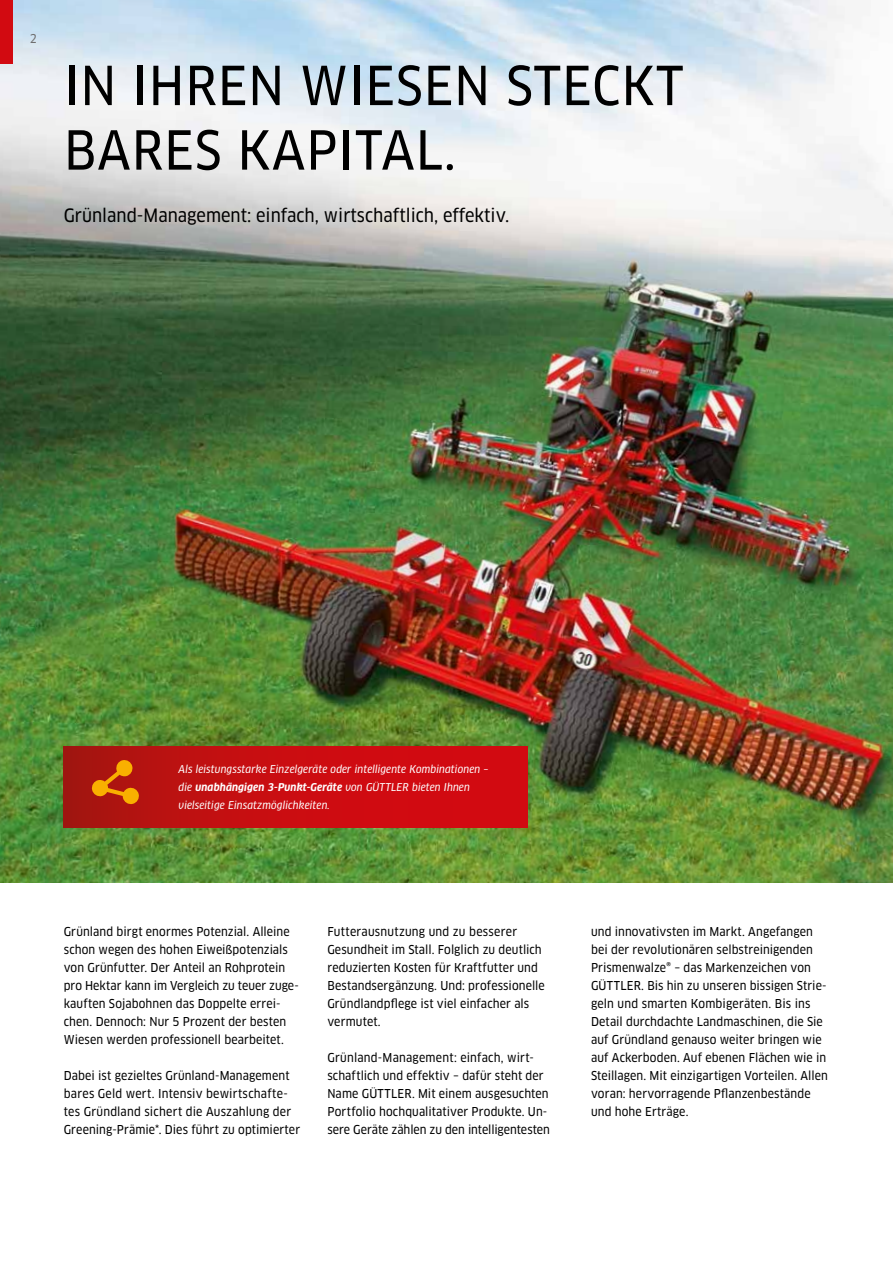
<style>
.page{position:relative;width:893px;height:1263px;background:#fff}
.page>*{position:absolute;margin:0;border:0;box-sizing:border-box;transform-origin:0 0}
.t1{font:52.5px/64.5px "Clan Pro Narr News";letter-spacing:.02em;color:#000}
.t2{font:18px "Clan Pro Narr News";color:#000}
.t3{font:12px/18px "Clan Pro Narr News";letter-spacing:.01em;color:#000}
.t4{font:12px "Clan Pro Narr News";color:#706f6f}
.t5{font:italic 10.5px "Clan OT Narr News";letter-spacing:.01em;color:#fff}
.t6{font:italic 700 10.5px "Clan OT Narr";letter-spacing:.01em;color:#fff}
.s1{font-family:"Clan OT Narr News";font-weight:400}
</style>
<div class="page">
<img style="left:0;top:0;width:893px;height:882px">
<div style="left:0;top:0;width:13px;height:64px;background:#d20a11"></div>
<div style="left:64px;top:746px;width:463px;height:81px;background:linear-gradient(to right,#ad1410,#dc0811)"></div>
<svg style="left:91px;top:759px;width:49px;height:46px;background:#c5470a"></svg>
<p class="t4" style="left:30px;top:32px;width:9px">2</p>
<h1 class="t1" style="left:64px;top:54px;width:621px">IN IHREN WIESEN STECKT<br>BARES KAPITAL.</h1>
<h2 class="t2" style="left:64px;top:205px;width:447px">Grünland-Management: einfach, wirtschaftlich, effektiv.</h2>
<p class="t5" style="left:179px;top:763px;width:312px">Als leistungsstarke Einzelgeräte oder intelligente Kombinationen –</p>
<p class="t6" style="left:179px;top:781px;width:293px"><span class="s1">die</span> unabhängigen 3-Punkt-Geräte <span class="s1">von GÜTTLER bieten Ihnen</span></p>
<p class="t5" style="left:179px;top:799px;width:153px">vielseitige Einsatzmöglichkeiten.</p>
<p class="t3" style="left:64px;top:922px;width:237px">Grünland birgt enormes Potenzial. Alleine schon wegen des hohen Eiweißpotenzials von Grünfutter. Der Anteil an Rohprotein pro Hektar kann im Vergleich zu teuer zuge&shy;kauften Sojabohnen das Doppelte errei&shy;chen. Dennoch: Nur 5 Prozent der besten Wiesen werden professionell bearbeitet.</p>
<p class="t3" style="left:64px;top:1066px;width:238px">Dabei ist gezieltes Grünland-Management bares Geld wert. Intensiv bewirtschafte&shy;tes Gründland sichert die Auszahlung der Greening-Prämie*. Dies führt zu optimierter</p>
<p class="t3" style="left:327px;top:922px;width:219px">Futterausnutzung und zu besserer Gesundheit im Stall. Folglich zu deutlich reduzierten Kosten für Kraftfutter und Bestandsergänzung. Und: professionelle Gründlandpflege ist viel einfacher als vermutet.</p>
<p class="t3" style="left:327px;top:1048px;width:224px">Grünland-Management: einfach, wirt&shy;schaftlich und effektiv – dafür steht der Name GÜTTLER. Mit einem ausgesuchten Portfolio hochqualitativer Produkte. Un&shy;sere Geräte zählen zu den intelligentesten</p>
<p class="t3" style="left:591px;top:922px;width:238px">und innovativsten im Markt. Angefangen bei der revolutionären selbstreinigenden Prismenwalze® – das Markenzeichen von GÜTTLER. Bis hin zu unseren bissigen Strie&shy;geln und smarten Kombigeräten. Bis ins Detail durchdachte Landmaschinen, die Sie auf Gründland genauso weiter bringen wie auf Ackerboden. Auf ebenen Flächen wie in Steillagen. Mit einzigartigen Vorteilen. Allen voran: hervorragende Pflanzenbestände und hohe Erträge.</p>
</div>
